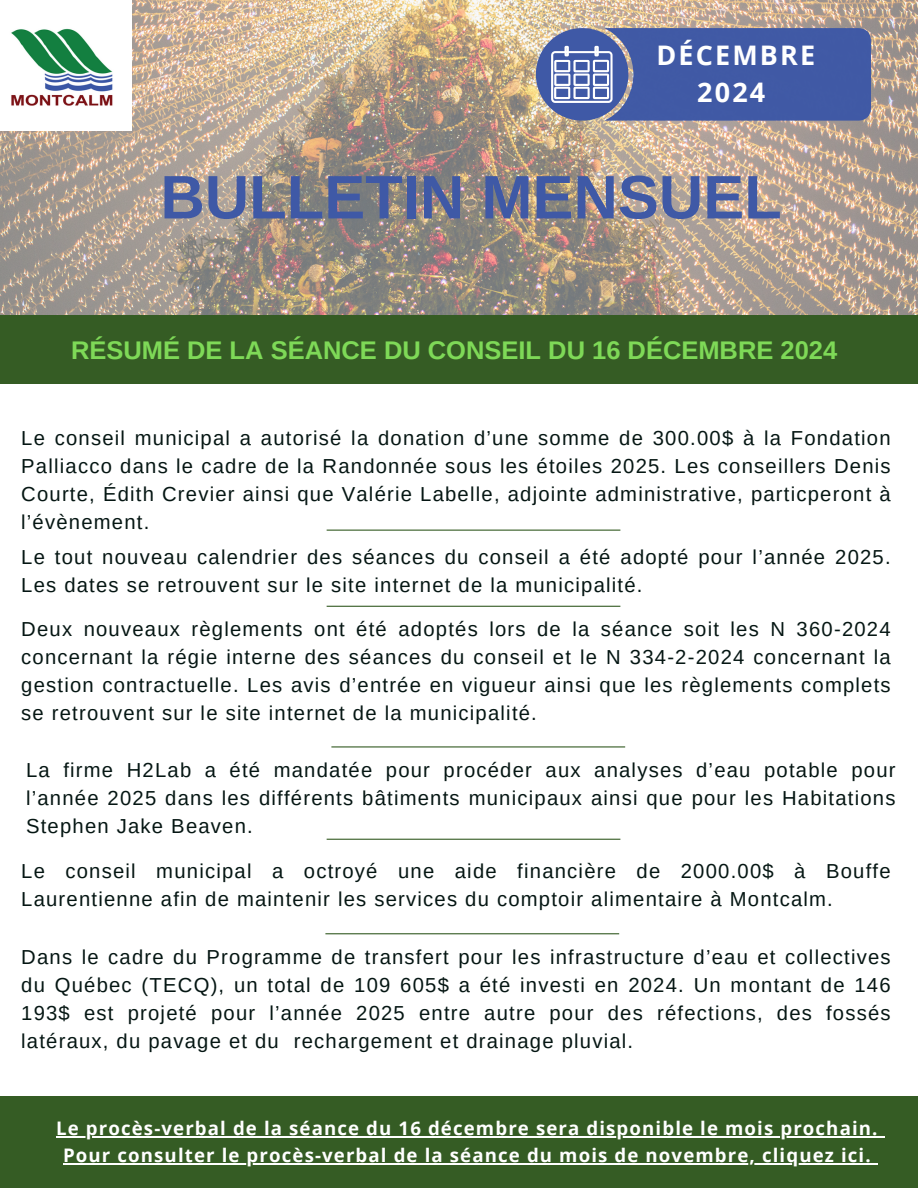
<style>
.page{position:relative;width:918px;height:1188px;background:#fff}
.page>*{position:absolute;margin:0;border:0;box-sizing:border-box;transform-origin:0 0}
.t1{font:700 61.5px "Arimo";color:#3f59a6}
.t2{font:700 27px/37.2px "Open Sans";letter-spacing:.08em;color:#fff;text-align:center}
.t3{font:700 25.5px "Arimo";color:#7ed957}
.t4{font:20.25px/28.2px "Arimo";letter-spacing:.06em;color:#051613;text-align:justify}
.t5{font:700 18.6px "Open Sans";letter-spacing:.06em;color:#fff}
</style>
<div class="page">
<img style="left:0;top:0;width:918px;height:316px">
<img style="left:0;top:0;width:132px;height:130px">
<div style="left:536px;top:28px;width:92px;height:93px;background:#3f59a6;border-radius:50%"></div>
<svg style="left:551px;top:28px;width:320px;height:93px"></svg>
<div style="left:0;top:316px;width:918px;height:68px;background:#355c24"></div>
<div style="left:0;top:1096px;width:918px;height:92px;background:#355c24"></div>
<hr style="left:56px;top:1136px;width:823px;height:1px;background:#fff">
<hr style="left:63px;top:1163px;width:809px;height:1px;background:#fff">
<hr style="left:327px;top:530px;width:293px;height:1px;background:#355c24">
<hr style="left:327px;top:606px;width:293px;height:1px;background:#355c24">
<hr style="left:331px;top:746px;width:294px;height:2px;background:#355c24">
<hr style="left:327px;top:839px;width:293px;height:1px;background:#355c24">
<hr style="left:325px;top:933px;width:294px;height:1px;background:#355c24">
<p class="t2" style="left:657px;top:36px;width:160px">DÉCEMBRE<br>2024</p>
<p class="t1" style="left:160px;top:163px;width:623px">BULLETIN MENSUEL</p>
<h2 class="t3" style="left:71px;top:336px;width:768px">RÉSUMÉ DE LA SÉANCE DU CONSEIL DU 16 DÉCEMBRE 2024</h2>
<h1 class="t4" style="left:21px;top:424px;width:871px">Le conseil municipal a autorisé la donation d’une somme de 300.00$ à la Fondation Palliacco dans le cadre de la Randonnée sous les étoiles 2025. Les conseillers Denis Courte, Édith Crevier ainsi que Valérie Labelle, adjointe administrative, particperont à l’évènement.</h1>
<h3 class="t4" style="left:21px;top:543px;width:871px">Le tout nouveau calendrier des séances du conseil a été adopté pour l’année 2025.<br>Les dates se retrouvent sur le site internet de la municipalité.</h3>
<h2 class="t4" style="left:21px;top:615px;width:871px">Deux nouveaux règlements ont été adoptés lors de la séance soit les N 360-2024 concernant la régie interne des séances du conseil et le N 334-2-2024 concernant la gestion contractuelle. Les avis d’entrée en vigueur ainsi que les règlements complets se retrouvent sur le site internet de la municipalité.</h2>
<p class="t4" style="left:26px;top:756px;width:871px">La firme H2Lab a été mandatée pour procéder aux analyses d’eau potable pour l’année 2025 dans les différents bâtiments municipaux ainsi que pour les Habitations Stephen Jake Beaven.</p>
<p class="t4" style="left:21px;top:857px;width:871px">Le conseil municipal a octroyé une aide financière de 2000.00$ à Bouffe<br>Laurentienne afin de maintenir les services du comptoir alimentaire à Montcalm.</p>
<p class="t4" style="left:21px;top:942px;width:871px">Dans le cadre du Programme de transfert pour les infrastructure d’eau et collectives du Québec (TECQ), un total de 109 605$ a été investi en 2024. Un montant de 146<br>193$ est projeté pour l’année 2025 entre autre pour des réfections, des fossés latéraux, du pavage et du rechargement et drainage pluvial.</p>
<p class="t5" style="left:56px;top:1115px;width:823px">Le procès-verbal de la séance du 16 décembre sera disponible le mois prochain.</p>
<p class="t5" style="left:63px;top:1142px;width:809px">Pour consulter le procès-verbal de la séance du mois de novembre, cliquez ici.</p>
</div>
